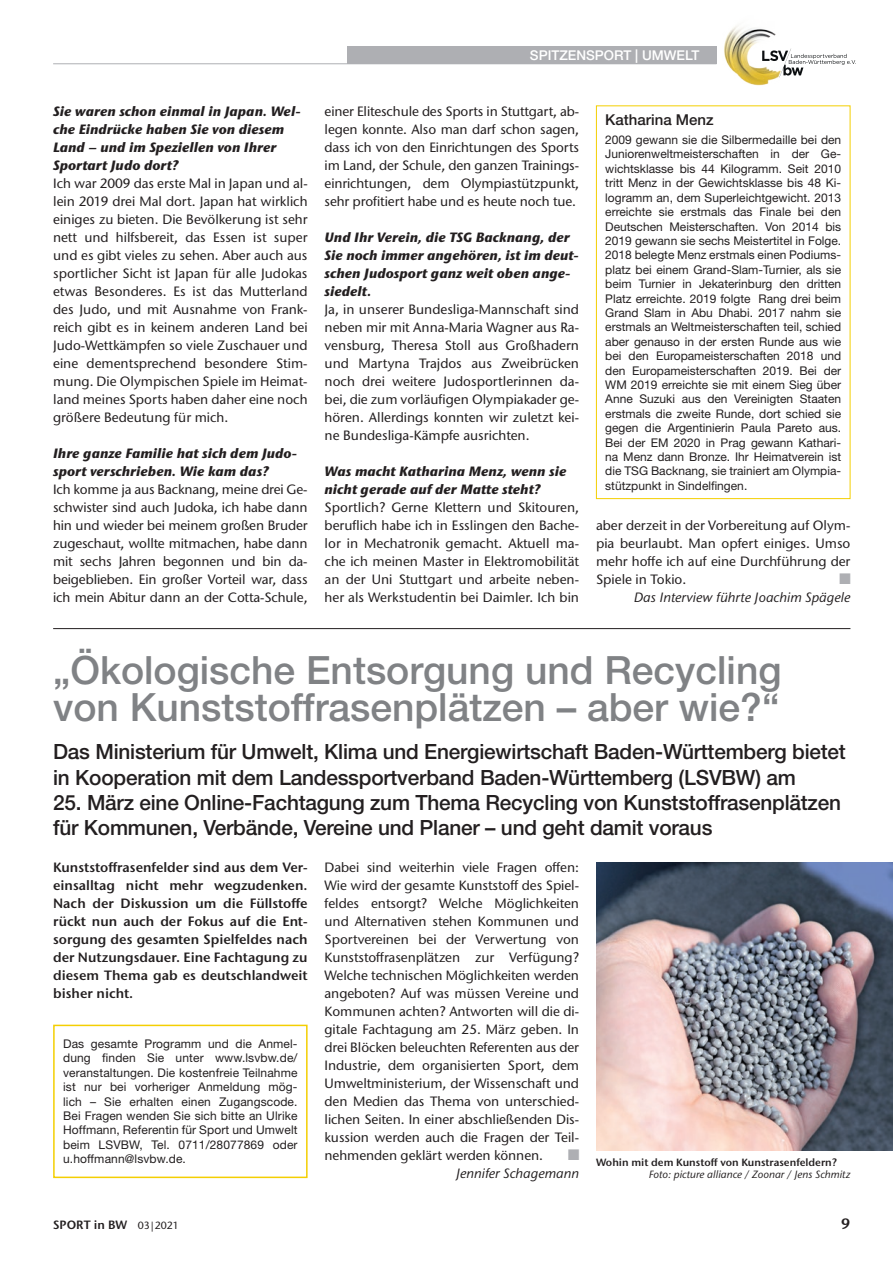
<style>
.page{position:relative;width:893px;height:1263px;background:#fff}
.page>*{position:absolute;margin:0;border:0;box-sizing:border-box;transform-origin:0 0}
.t1{font:500 39px/37.5px "Helvetica Neue LT Pro";color:#808285}
.t2{font:500 21px/25.2px "Helvetica Neue LT Pro";letter-spacing:-.01em;color:#231f20}
.t3{font:500 15px "Helvetica Neue LT Pro";color:#231f20}
.t4{font:600 15px "Stone Sans ITC Pro";color:#231f20}
.t5{font:500 13.5px/18px "Stone Sans ITC Pro";color:#231f20;text-align:justify}
.t6{font:italic 700 13.5px/18px "Stone Sans ITC Pro";color:#231f20}
.t7{font:600 13.5px/18px "Stone Sans ITC Pro";color:#231f20;text-align:justify}
.t8{font:italic 500 13.5px "Stone Sans ITC Pro";color:#231f20}
.t9{font:500 13.5px "Helvetica Neue LT Pro";color:#fff}
.t10{font:13.5px "WLSB";color:#aeafb3}
.t11{font:12px/14.4px "Helvetica Neue LT Pro";color:#231f20;text-align:justify}
.t12{font:600 12px "Stone Sans ITC Pro";color:#231f20}
.t13{font:600 10.5px "Stone Sans ITC Pro";color:#231f20}
.t14{font:italic 500 10.5px "Stone Sans ITC Pro";color:#231f20}
.s1{font-weight:500;font-size:10.5px}
</style>
<div class="page">
<hr style="left:53px;top:63px;width:663px;height:1px;background:#aeafb3">
<div style="left:347px;top:46px;width:369px;height:17px;background:#aeafb3"></div>
<img style="left:724px;top:25px;width:56px;height:61px">
<svg style="left:762px;top:48px;width:94px;height:29px"></svg>
<div style="left:53px;top:1025px;width:255px;height:153px;border:2px solid #f4cf02"></div>
<img style="left:596px;top:863px;width:297px;height:287px">
<hr style="left:53px;top:628px;width:797px;height:1px;background:#231f20">
<div style="left:596px;top:105px;width:254px;height:394px;border:1px solid #f4cf02"></div>
<p class="t9" style="left:530px;top:47px;width:171px">SPITZENSPORT | UMWELT</p>
<p class="t6" style="left:53px;top:102px;width:249px">Sie waren schon einmal in Japan. Wel&shy;che Eindrücke haben Sie von diesem<br>Land – und im Speziellen von Ihrer<br>Sportart Judo dort?</p>
<p class="t5" style="left:53px;top:174px;width:256px">Ich war 2009 das erste Mal in Japan und al&shy;lein 2019 drei Mal dort. Japan hat wirklich einiges zu bieten. Die Bevölkerung ist sehr nett und hilfsbereit, das Essen ist super und es gibt vieles zu sehen. Aber auch aus sportlicher Sicht ist Japan für alle Judokas etwas Besonderes. Es ist das Mutterland des Judo, und mit Ausnahme von Frank&shy;reich gibt es in keinem anderen Land bei Judo-Wettkämpfen so viele Zuschauer und eine dementsprechend besondere Stim&shy;mung. Die Olympischen Spiele im Heimat&shy;land meines Sports haben daher eine noch größere Bedeutung für mich.</p>
<p class="t6" style="left:53px;top:444px;width:245px">Ihre ganze Familie hat sich dem Judo&shy;sport verschrieben. Wie kam das?</p>
<p class="t5" style="left:53px;top:480px;width:256px">Ich komme ja aus Backnang, meine drei Ge&shy;schwister sind auch Judoka, ich habe dann hin und wieder bei meinem großen Bruder zugeschaut, wollte mitmachen, habe dann mit sechs Jahren begonnen und bin da&shy;beigeblieben. Ein großer Vorteil war, dass ich mein Abitur dann an der Cotta-Schule,</p>
<p class="t5" style="left:325px;top:102px;width:256px">einer Eliteschule des Sports in Stuttgart, ab&shy;legen konnte. Also man darf schon sagen, dass ich von den Einrichtungen des Sports im Land, der Schule, den ganzen Trainings&shy;einrichtungen, dem Olympiastützpunkt, sehr profitiert habe und es heute noch tue.</p>
<p class="t6" style="left:325px;top:228px;width:256px">Und Ihr Verein, die TSG Backnang, der<br>Sie noch immer angehören, ist im deut&shy;schen Judosport ganz weit oben ange&shy;siedelt.</p>
<p class="t5" style="left:325px;top:300px;width:256px">Ja, in unserer Bundesliga-Mannschaft sind neben mir mit Anna-Maria Wagner aus Ra&shy;vensburg, Theresa Stoll aus Großhadern und Martyna Trajdos aus Zweibrücken noch drei weitere Judosportlerinnen da&shy;bei, die zum vorläufigen Olympiakader ge&shy;hören. Allerdings konnten wir zuletzt kei&shy;ne Bundesliga-Kämpfe ausrichten.</p>
<p class="t6" style="left:325px;top:462px;width:243px">Was macht Katharina Menz, wenn sie nicht gerade auf der Matte steht?</p>
<p class="t5" style="left:325px;top:498px;width:256px">Sportlich? Gerne Klettern und Skitouren, beruflich habe ich in Esslingen den Bache&shy;lor in Mechatronik gemacht. Aktuell ma&shy;che ich meinen Master in Elektromobilität an der Uni Stuttgart und arbeite neben&shy;her als Werkstudentin bei Daimler. Ich bin</p>
<p class="t3" style="left:605px;top:111px;width:110px">Katharina Menz</p>
<p class="t11" style="left:605px;top:132px;width:237px">2009 gewann sie die Silbermedaille bei den Juniorenweltmeisterschaften in der Ge&shy;wichtsklasse bis 44 Kilogramm. Seit 2010 tritt Menz in der Gewichtsklasse bis 48 Ki&shy;logramm an, dem Superleichtgewicht. 2013 erreichte sie erstmals das Finale bei den Deutschen Meisterschaften. Von 2014 bis 2019 gewann sie sechs Meistertitel in Folge.<br>2018 belegte Menz erstmals einen Podiums&shy;platz bei einem Grand-Slam-Turnier, als sie beim Turnier in Jekaterinburg den dritten Platz erreichte. 2019 folgte Rang drei beim Grand Slam in Abu Dhabi. 2017 nahm sie erstmals an Weltmeisterschaften teil, schied aber genauso in der ersten Runde aus wie bei den Europameisterschaften 2018 und den Europameisterschaften 2019. Bei der WM 2019 erreichte sie mit einem Sieg über Anne Suzuki aus den Vereinigten Staaten erstmals die zweite Runde, dort schied sie gegen die Argentinierin Paula Pareto aus.<br>Bei der EM 2020 in Prag gewann Kathari&shy;na Menz dann Bronze. Ihr Heimatverein ist die TSG Backnang, sie trainiert am Olympia&shy;stützpunkt in Sindelfingen.</p>
<p class="t5" style="left:596px;top:516px;width:256px">aber derzeit in der Vorbereitung auf Olym&shy;pia beurlaubt. Man opfert einiges. Umso mehr hoffe ich auf eine Durchführung der Spiele in Tokio.</p>
<p class="t10" style="left:840px;top:571px;width:12px">n</p>
<p class="t8" style="left:634px;top:589px;width:218px">Das Interview führte Joachim Spägele</p>
<h1 class="t1" style="left:53px;top:651px;width:730px">„Ökologische Entsorgung und Recycling von Kunststoffrasenplätzen – aber wie?“</h1>
<h2 class="t2" style="left:53px;top:739px;width:794px">Das Ministerium für Umwelt, Klima und Energiewirtschaft Baden-Württemberg bietet in Kooperation mit dem Landessportverband Baden-Württemberg (LSVBW) am</h2>
<h2 class="t2" style="left:53px;top:789px;width:789px">25. März eine Online-Fachtagung zum Thema Recycling von Kunststoffrasenplätzen für Kommunen, Verbände, Vereine und Planer – und geht damit voraus</h2>
<p class="t7" style="left:53px;top:858px;width:256px">Kunststoffrasenfelder sind aus dem Ver&shy;einsalltag nicht mehr wegzudenken.<br>Nach der Diskussion um die Füllstoffe rückt nun auch der Fokus auf die Ent&shy;sorgung des gesamten Spielfeldes nach der Nutzungsdauer. Eine Fachtagung zu diesem Thema gab es deutschlandweit bisher nicht.</p>
<p class="t5" style="left:325px;top:858px;width:256px">Dabei sind weiterhin viele Fragen offen:<br>Wie wird der gesamte Kunststoff des Spiel&shy;feldes entsorgt? Welche Möglichkeiten und Alternativen stehen Kommunen und Sportvereinen bei der Verwertung von Kunststoffrasenplätzen zur Verfügung?<br>Welche technischen Möglichkeiten werden angeboten? Auf was müssen Vereine und Kommunen achten? Antworten will die di&shy;gitale Fachtagung am 25. März geben. In drei Blöcken beleuchten Referenten aus der Industrie, dem organisierten Sport, dem Umweltministerium, der Wissenschaft und den Medien das Thema von unterschied&shy;lichen Seiten. In einer abschließenden Dis&shy;kussion werden auch die Fragen der Teil&shy;nehmenden geklärt werden können.</p>
<p class="t11" style="left:63px;top:1036px;width:236px">Das gesamte Programm und die Anmel&shy;dung finden Sie unter www.lsvbw.de/ veranstaltungen. Die kostenfreie Teilnahme ist nur bei vorheriger Anmeldung mög&shy;lich – Sie erhalten einen Zugangscode.<br>Bei Fragen wenden Sie sich bitte an Ulrike Hoffmann, Referentin für Sport und Umwelt beim LSVBW, Tel. 0711/28077869 oder u.hoffmann@lsvbw.de.</p>
<p class="t10" style="left:568px;top:1147px;width:12px">n</p>
<p class="t8" style="left:456px;top:1165px;width:124px">Jennifer Schagemann</p>
<p class="t13" style="left:596px;top:1156px;width:243px">Wohin mit dem Kunstoff von Kunstrasenfeldern?</p>
<p class="t14" style="left:649px;top:1168px;width:203px">Foto: picture alliance / Zoonar / Jens Schmitz</p>
<p class="t12" style="left:53px;top:1217px;width:127px">SPORT in BW <span class="s1">03|2021</span></p>
<p class="t4" style="left:841px;top:1214px;width:11px">9</p>
</div>
